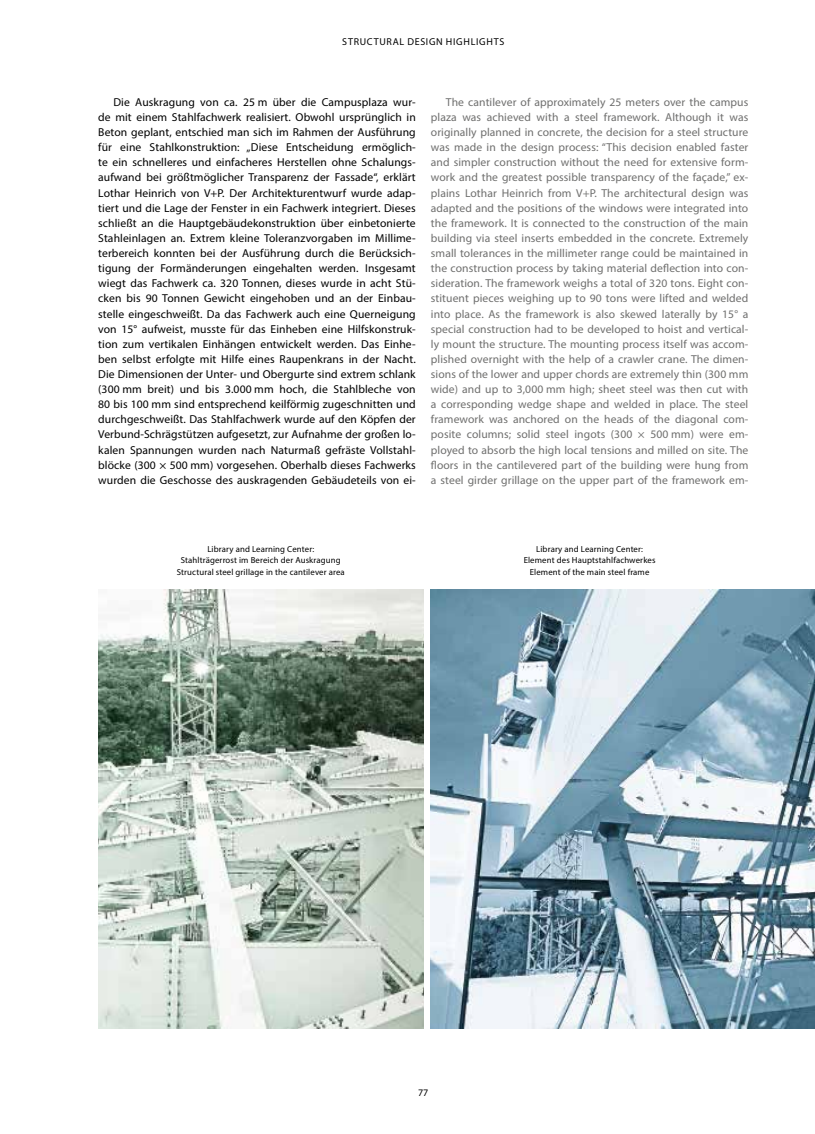
<style>
.page{position:relative;width:815px;height:1134px;background:#fff}
.page>*{position:absolute;margin:0;border:0;box-sizing:border-box;transform-origin:0 0}
.t1{font:11.5px/15.1px "Myriad Pro";letter-spacing:.01em;color:#6f6f6e;text-align:justify}
.t2{font:11.5px/15.1px "Myriad Pro";letter-spacing:.01em;color:#000;text-align:justify}
.t3{font:10px "Myriad Pro";letter-spacing:.07em;color:#000}
.t4{font:8.75px/11.4px "Myriad Pro";letter-spacing:.015em;color:#000;text-align:center}
</style>
<div class="page">
<img style="left:431px;top:590px;width:384px;height:438px">
<img style="left:98px;top:590px;width:325px;height:438px">
<p class="t3" style="left:342px;top:36px;width:13px">Structural</p>
<p class="t3" style="left:407px;top:36px;width:14px">Design</p>
<p class="t3" style="left:446px;top:36px;width:14px">Highlights</p>
<p class="t2" style="left:98px;top:94px;width:319px;text-indent:15px">Die Auskragung von ca. 25 m über die Campusplaza wur&shy;de mit einem Stahlfachwerk realisiert. Obwohl ursprünglich in Beton geplant, entschied man sich im Rahmen der Ausführung für eine Stahlkonstruktion: „Diese Entscheidung ermöglich&shy;te ein schnelleres und einfacheres Herstellen ohne Schalungs&shy;aufwand bei größtmöglicher Transparenz der Fassade“, erklärt Lothar Heinrich von V+P. Der Architekturentwurf wurde adap&shy;tiert und die Lage der Fenster in ein Fachwerk integriert. Dieses schließt an die Hauptgebäudekonstruktion über einbetonierte Stahleinlagen an. Extrem kleine Toleranzvorgaben im Millime&shy;terbereich konnten bei der Ausführung durch die Berücksich&shy;tigung der Formänderungen eingehalten werden. Insgesamt wiegt das Fachwerk ca. 320 Tonnen, dieses wurde in acht Stü&shy;cken bis 90 Tonnen Gewicht eingehoben und an der Einbau&shy;stelle eingeschweißt. Da das Fachwerk auch eine Querneigung von 15° aufweist, musste für das Einheben eine Hilfskonstruk&shy;tion zum vertikalen Einhängen entwickelt werden. Das Einhe&shy;ben selbst erfolgte mit Hilfe eines Raupenkrans in der Nacht.<br>Die Dimensionen der Unter- und Obergurte sind extrem schlank (300 mm breit) und bis 3.000 mm hoch, die Stahlbleche von 80 bis 100 mm sind entsprechend keilförmig zugeschnitten und durchgeschweißt. Das Stahlfachwerk wurde auf den Köpfen der Verbund-Schrägstützen aufgesetzt, zur Aufnahme der großen lo&shy;kalen Spannungen wurden nach Naturmaß gefräste Vollstahl&shy;blöcke (300 × 500 mm) vorgesehen. Oberhalb dieses Fachwerks wurden die Geschosse des auskragenden Gebäudeteils von ei-</p>
<p class="t1" style="left:431px;top:94px;width:319px;text-indent:15px">The cantilever of approximately 25 meters over the campus plaza was achieved with a steel framework. Although it was originally planned in concrete, the decision for a steel structure was made in the design process: “This decision enabled faster and simpler construction without the need for extensive form&shy;work and the greatest possible transparency of the façade,” ex&shy;plains Lothar Heinrich from V+P. The architectural design was adapted and the positions of the windows were integrated into the framework. It is connected to the construction of the main building via steel inserts embedded in the concrete. Extremely small tolerances in the millimeter range could be maintained in the construction process by taking material deflection into con&shy;sideration. The framework weighs a total of 320 tons. Eight con&shy;stituent pieces weighing up to 90 tons were lifted and welded into place. As the framework is also skewed laterally by 15° a special construction had to be developed to hoist and vertical&shy;ly mount the structure. The mounting process itself was accom&shy;plished overnight with the help of a crawler crane. The dimen&shy;sions of the lower and upper chords are extremely thin (300 mm wide) and up to 3,000 mm high; sheet steel was then cut with a corresponding wedge shape and welded in place. The steel framework was anchored on the heads of the diagonal com&shy;posite columns; solid steel ingots (300 × 500 mm) were em&shy;ployed to absorb the high local tensions and milled on site. The floors in the cantilevered part of the building were hung from a steel girder grillage on the upper part of the framework em-</p>
<p class="t4" style="left:177px;top:543px;width:169px">Library and Learning Center:<br>Stahlträgerrost im Bereich der Auskragung<br>Structural steel grillage in the cantilever area</p>
<p class="t4" style="left:524px;top:543px;width:133px">Library and Learning Center:<br>Element des Hauptstahlfachwerkes<br>Element of the main steel frame</p>
<p class="t3" style="left:418px;top:1087px;width:12px">77</p>
</div>
